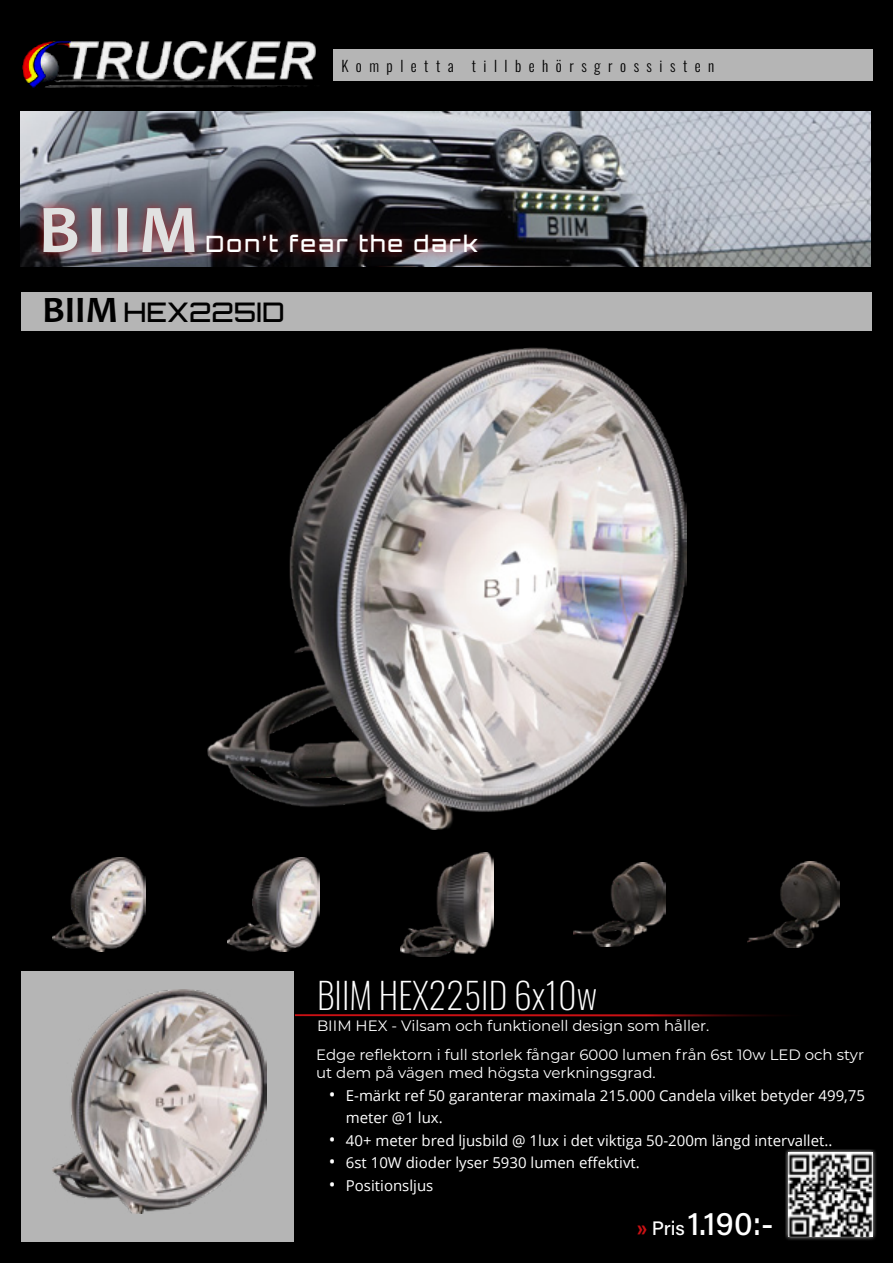
<style>
.page{position:relative;width:893px;height:1263px;background:#000}
.page>*{position:absolute;margin:0;border:0;box-sizing:border-box;transform-origin:0 0}
.t1{font:700 69px "Candara";color:#e1e1e1}
.t2{font:200 36px "Oswald";color:#fff}
.t3{font:500 33px "Acumin Pro";color:#fff}
.t4{font:500 27px "Orbitron";color:#000}
.t5{font:500 22.5px "Orbitron";letter-spacing:.1em;color:#fff}
.t6{font:15px/22.5px "Open Sans";color:#fff}
.t7{font:15px/18px "Montserrat";color:#fff}
.t8{font:300 15px "Oswald";letter-spacing:.5em;color:#000}
.s1{font-family:"Candara";font-weight:700;font-size:37.5px}
.s2{font-size:18px}
.s3{font-family:"Aktiv Grotesk";font-size:19.5px;color:#ca1114}
.s4{font-size:19.5px}
</style>
<div class="page">
<img style="left:21px;top:112px;width:850px;height:155px">
<div style="left:34px;top:198px;width:453px;height:63px;background:#cd1719;opacity:.64"></div>
<img style="left:22px;top:41px;width:294px;height:47px">
<div style="left:333px;top:49px;width:540px;height:32px;background:#b5b5b5"></div>
<hr style="left:295px;top:1014px;width:525px;height:2px;background:#ca1114">
<div style="left:21px;top:971px;width:273px;height:271px;background:#b5b5b5"></div>
<img style="left:52px;top:990px;width:215px;height:224px">
<div style="left:785px;top:1149px;width:92px;height:92px;background:#fff;opacity:.75"></div>
<img style="left:789px;top:1152px;width:84px;height:85px">
<div style="left:21px;top:292px;width:851px;height:39px;background:#b5b5b5"></div>
<img style="left:207px;top:348px;width:479px;height:482px">
<img style="left:573px;top:863px;width:93px;height:83px">
<img style="left:747px;top:861px;width:93px;height:87px">
<img style="left:401px;top:852px;width:92px;height:105px">
<img style="left:227px;top:857px;width:93px;height:95px">
<img style="left:53px;top:858px;width:92px;height:93px">
<p class="t8" style="left:341px;top:52px;width:374px">Kompletta tillbehörsgrossisten</p>
<h1 class="t1" style="left:39px;top:186px;width:162px">BIIM</h1>
<h3 class="t5" style="left:206px;top:230px;width:274px">Don’t fear the dark</h3>
<h3 class="t4" style="left:42px;top:296px;width:244px"><span class="s1">BIIM</span> HEX225ID</h3>
<h2 class="t2" style="left:317px;top:964px;width:282px">BIIM HEX225ID 6x10w</h2>
<p class="t7" style="left:317px;top:1016px;width:394px">BIIM HEX - Vilsam och funktionell design som håller.</p>
<p class="t7" style="left:316px;top:1045px;width:549px">Edge reflektorn i full storlek fångar 6000 lumen från 6st 10w LED och styr ut dem på vägen med högsta verkningsgrad.</p>
<p class="t6" style="left:346px;top:1084px;width:521px;text-indent:-17px"><span class="s2">•</span> E-märkt ref 50 garanterar maximala 215.000 Candela vilket betyder 499,75 meter @1 lux.</p>
<p class="t6" style="left:329px;top:1129px;width:505px"><span class="s2">•</span> 40+ meter bred ljusbild @ 1lux i det viktiga 50-200m längd intervallet..</p>
<p class="t6" style="left:329px;top:1151px;width:312px"><span class="s2">•</span> 6st 10W dioder lyser 5930 lumen effektivt.</p>
<p class="t6" style="left:329px;top:1174px;width:106px"><span class="s2">•</span> Positionsljus</p>
<h3 class="t3" style="left:637px;top:1200px;width:138px"><span class="s3">»</span> <span class="s4">Pris</span> 1.190:-</h3>
</div>
